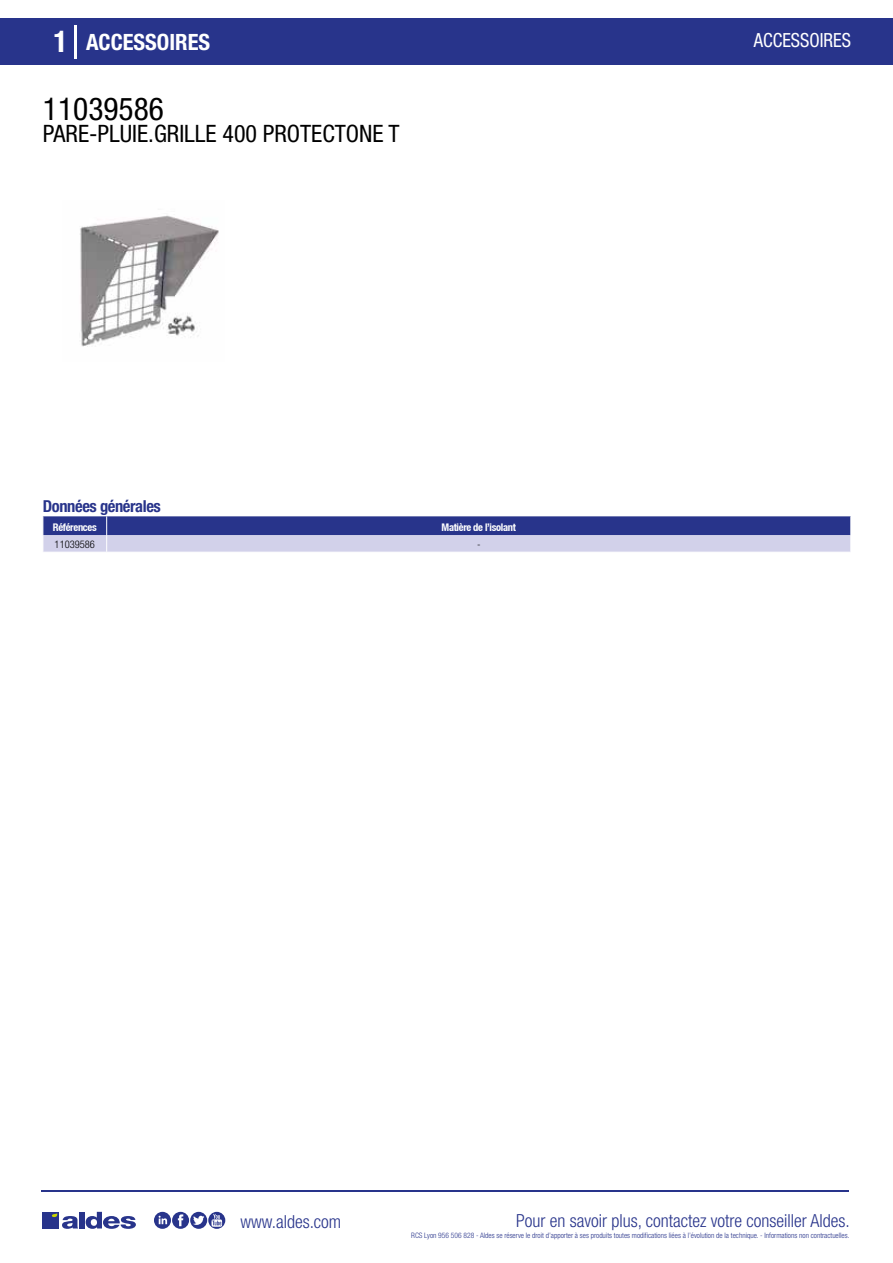
<style>
.page{position:relative;width:893px;height:1263px;background:#fff}
.page>*{position:absolute;margin:0;border:0;box-sizing:border-box;transform-origin:0 0}
.t1{font:condensed 31.5px "Helvetica Neue LT Std";color:#000}
.t2{font:condensed 24px "Helvetica Neue LT Std";color:#000}
.t3{font:700 condensed 22.5px "Helvetica Neue LT Std";color:#fff}
.t4{font:condensed 19.5px "Helvetica Neue LT Std";color:#fff;scale:.95 1}
.t5{font:300 condensed 18px "Helvetica Neue";color:#28348b}
.t6{font:700 condensed 16.5px "Helvetica Neue LT Std";letter-spacing:-.025em;color:#28348b}
.t7{font:700 condensed 10.5px "Helvetica Neue";letter-spacing:-.03em;color:#fff}
.t8{font:300 condensed 10.5px "Helvetica Neue";color:#000}
.t9{font:300 condensed 7.5px "Helvetica Neue";color:#28348b}
.s1{font-size:30px}
</style>
<div class="page">
<div style="left:0;top:18px;width:893px;height:46px;background:#28348b"></div>
<hr style="left:74px;top:25px;width:2px;height:33px;background:#fff">
<img style="left:80px;top:215px;width:139px;height:132px">
<svg style="left:43px;top:516px;width:808px;height:36px;background:#7b80b9"></svg>
<hr style="left:41px;top:1190px;width:808px;height:1px;background:#28348b">
<svg style="left:154px;top:1212px;width:71px;height:17px"></svg>
<div style="left:42px;top:1212px;width:17px;height:16px;background:#28348b"></div>
<div style="left:79px;top:1212px;width:5px;height:16px;background:#28348b"></div>
<svg style="left:86px;top:1212px;width:50px;height:17px"></svg>
<svg style="left:52px;top:1213px;width:26px;height:16px"></svg>
<h3 class="t3" style="left:54px;top:28px;width:158px"><span class="s1">1</span> ACCESSOIRES</h3>
<h3 class="t4" style="left:754px;top:29px;width:104px">ACCESSOIRES</h3>
<h1 class="t1" style="left:43px;top:91px;width:122px">11039586</h1>
<h2 class="t2" style="left:43px;top:120px;width:358px">PARE-PLUIE.GRILLE 400 PROTECTONE T</h2>
<h3 class="t6" style="left:43px;top:496px;width:119px">Données générales</h3>
<h3 class="t7" style="left:53px;top:521px;width:45px">Références</h3>
<h3 class="t7" style="left:442px;top:521px;width:76px">Matière de l’isolant</h3>
<h3 class="t8" style="left:55px;top:538px;width:42px">11039586</h3>
<h3 class="t8" style="left:477px;top:538px;width:5px">-</h3>
<h3 class="t5" style="left:240px;top:1211px;width:102px">www.aldes.com</h3>
<h3 class="t5" style="left:516px;top:1211px;width:335px">Pour en savoir plus, contactez votre conseiller Aldes.</h3>
<p class="t9" style="left:411px;top:1230px;width:440px">RCS Lyon 956 506 828 - Aldes se réserve le droit d’apporter à ses produits toutes modifications liées à l’évolution de la technique. - Informations non contractuelles.</p>
</div>
